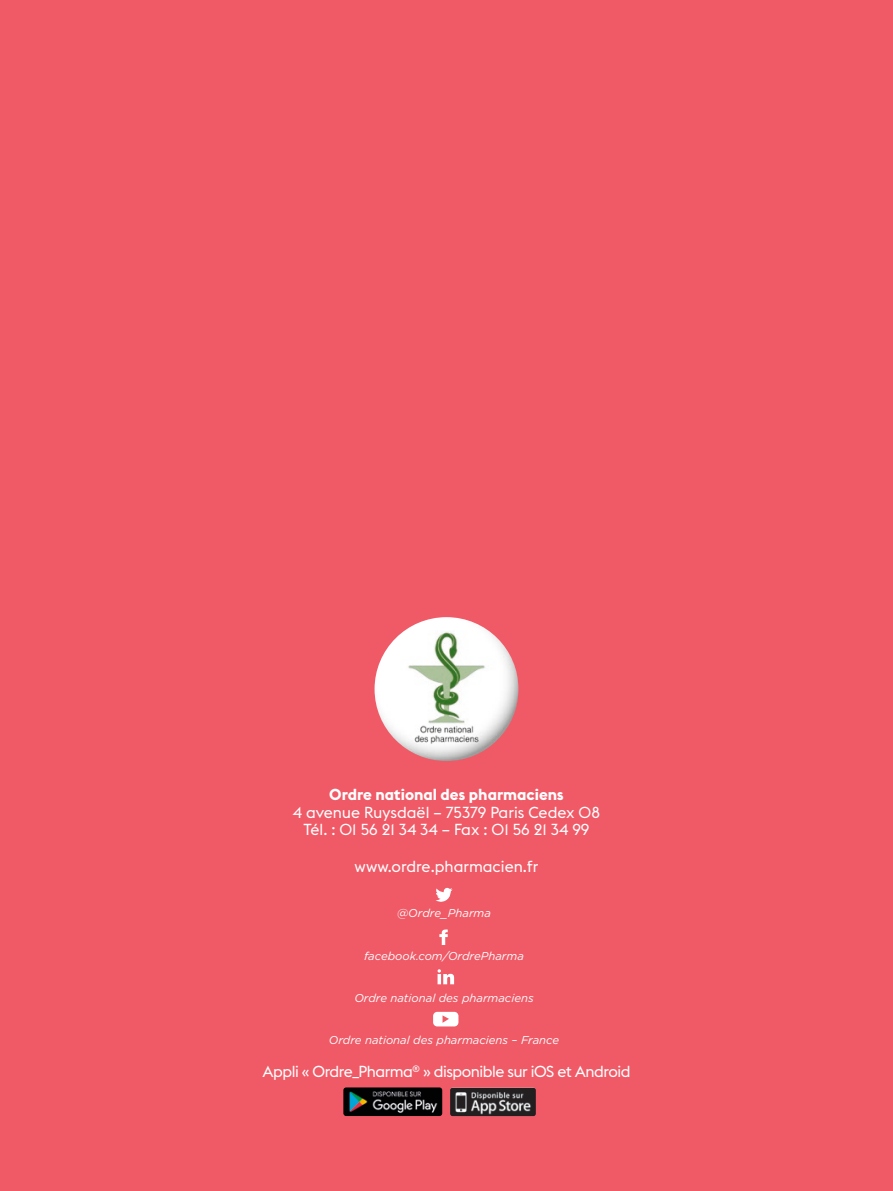
<style>
.page{position:relative;width:893px;height:1191px;background:#f05a67}
.page>*{position:absolute;margin:0;border:0;box-sizing:border-box;transform-origin:0 0}
.t1{font:15.75px/17.5px "Euclid Flex";letter-spacing:-.005em;color:#fff;text-align:center}
.t2{font:15.75px "Euclid Flex";letter-spacing:-.03em;color:#fff}
.t3{font:700 15.75px "Euclid Flex";color:#fff}
.t4{font:italic 11.38px "Gotham";color:#fff}
</style>
<div class="page">
<img style="left:375px;top:617px;width:143px;height:144px;border-radius:72px">
<svg style="left:436px;top:887px;width:16px;height:15px"></svg>
<svg style="left:438px;top:969px;width:16px;height:15px"></svg>
<svg style="left:439px;top:929px;width:9px;height:16px"></svg>
<div style="left:433px;top:1011px;width:25px;height:15px;background:#fff;border-radius:4px"></div>
<svg style="left:442px;top:1015px;width:7px;height:7px"></svg>
<img style="left:450px;top:1087px;width:86px;height:29px">
<img style="left:343px;top:1087px;width:99px;height:29px">
<h1 class="t3" style="left:329px;top:785px;width:236px">Ordre national des pharmaciens</h1>
<h1 class="t1" style="left:293px;top:803px;width:309px">4 avenue Ruysdaël – 75379 Paris Cedex 08<br>Tél. : 01 56 21 34 34 – Fax : 01 56 21 34 99</h1>
<h1 class="t1" style="left:355px;top:857px;width:185px">www.ordre.pharmacien.fr</h1>
<p class="t4" style="left:397px;top:906px;width:95px">@Ordre_Pharma</p>
<p class="t4" style="left:364px;top:948px;width:161px">facebook.com/OrdrePharma</p>
<p class="t4" style="left:354px;top:990px;width:181px">Ordre national des pharmaciens</p>
<p class="t4" style="left:329px;top:1033px;width:232px">Ordre national des pharmaciens – France</p>
<h1 class="t2" style="left:262px;top:1062px;width:370px">Appli « Ordre_Pharma<sup>®</sup> » disponible sur iOS et Android</h1>
</div>
